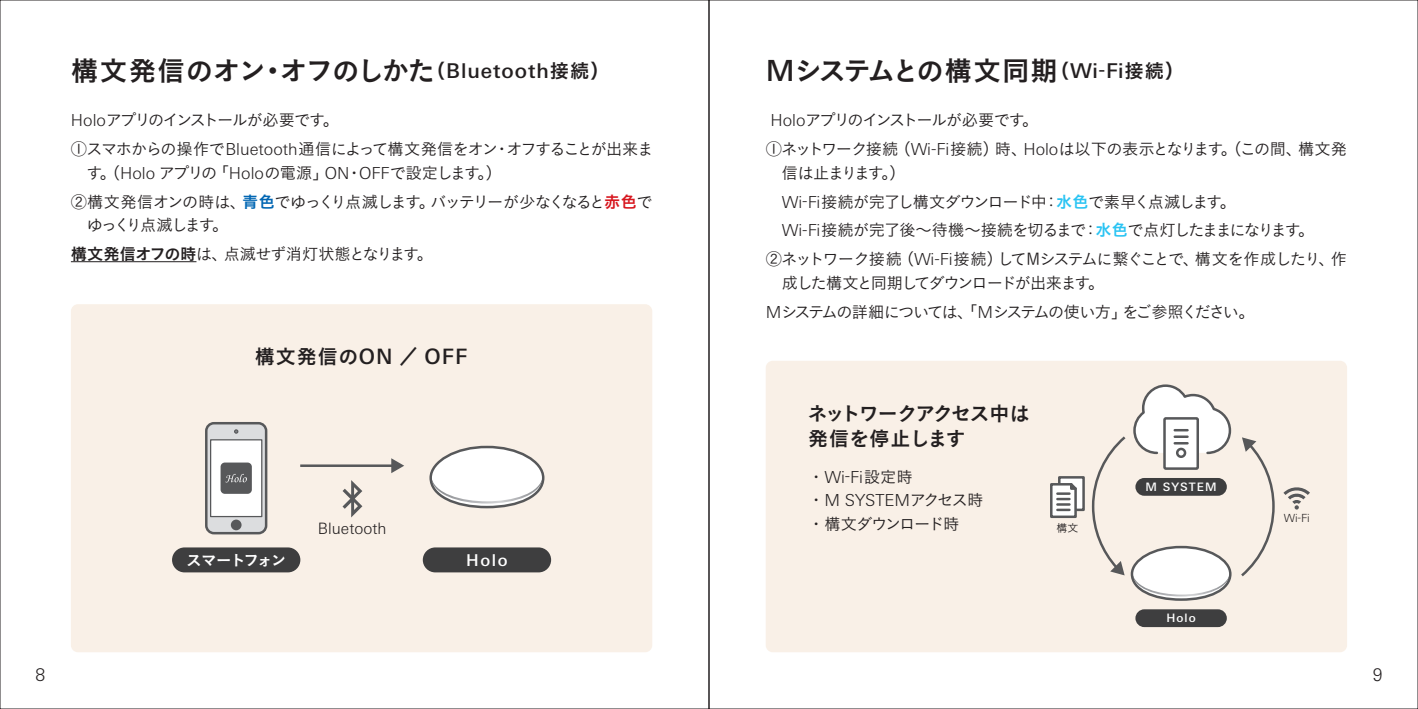
<style>
.page{position:relative;width:1418px;height:709px;background:#fff}
.page>*{position:absolute;margin:0;border:0;box-sizing:border-box;transform-origin:0 0}
.t1{font:27.5px "Koburina Go Std W6";letter-spacing:-.05em;color:#231f20}
.t2{font:27.5px "Koburina Go Std W6";letter-spacing:-.095em;color:#231f20}
.t3{font:20px/25px "Koburina Go Std W6";letter-spacing:-.045em;color:#231f20}
.t4{font:300 17.5px "Linotype Univers Basic";color:#231f20}
.t5{font:300 16.5px "Linotype Univers Basic";color:#231f20}
.t6{font:16.25px/28.8px "Koburina Go Std W3";letter-spacing:-.09em;color:#231f20}
.t7{font:16.25px/28.8px "Koburina Go Std W3";letter-spacing:-.11em;color:#231f20}
.t8{font:500 16.25px "Linotype Univers Basic";color:#fff}
.t9{font:300 15.75px "Linotype Univers Basic";color:#231f20}
.t10{font:15.5px "Koburina Go Std W6";letter-spacing:-.09em;color:#fff}
.t11{font:500 11.75px "Linotype Univers Basic";letter-spacing:.095em;color:#fff}
.t12{font:300 11.25px "Linotype Univers Basic";color:#231f20}
.t13{font:11px "Koburina Go Std W3";color:#231f20}
.s1{font-size:19.25px}
.s2{font-family:"Linotype Univers Basic";font-weight:500;font-size:20.5px}
.s3{font-family:"Linotype Univers Basic";font-weight:300;font-size:16.5px}
.s4{font-family:"Koburina Go Std W6";color:#0166b3}
.s5{font-family:"Koburina Go Std W6";color:#d7171f}
.s6{font-family:"Koburina Go Std W6"}
.s7{font-family:"Linotype Univers Basic";font-weight:500;font-size:21.25px}
.s8{font-family:"Linotype Univers Basic";font-weight:500;font-size:29.25px}
.s9{font-family:"Linotype Univers Basic";font-weight:300}
.s10{font-family:"Koburina Go Std W6";color:#2bc4f3}
.s11{font-family:"Koburina Go Std W3";font-weight:400;font-size:16.25px}
.s12{font-size:11px}
</style>
<div class="page">
<div style="left:765px;top:361px;width:581px;height:291px;background:#f9f0e7;border-radius:7px"></div>
<div style="left:71px;top:304px;width:581px;height:348px;background:#f9f0e7;border-radius:7px"></div>
<div style="left:423px;top:547px;width:128px;height:25px;background:#3e3e3f;border-radius:12px"></div>
<div style="left:172px;top:547px;width:128px;height:25px;background:#3e3e3f;border-radius:12px"></div>
<div style="left:206px;top:423px;width:60px;height:110px;background:#dcdddf;border-radius:8px"></div>
<div style="left:205px;top:422px;width:62px;height:112px;border:2px solid #57585a;border-radius:8px"></div>
<svg style="left:234px;top:429px;width:4px;height:5px"></svg>
<div style="left:210px;top:439px;width:52px;height:78px;background:#fff;border:1px solid #57585a"></div>
<div style="left:231px;top:519px;width:10px;height:11px;background:#57585a;border-radius:50%"></div>
<div style="left:220px;top:462px;width:32px;height:32px;background:#57585a;border-radius:4px"></div>
<svg style="left:225px;top:474px;width:22px;height:8px"></svg>
<hr style="left:300px;top:464px;width:93px;height:3px;background:#57585a">
<svg style="left:391px;top:458px;width:13px;height:15px"></svg>
<svg style="left:342px;top:480px;width:20px;height:37px"></svg>
<hr style="left:71px;top:261px;width:125px;height:1px;background:#231f20">
<svg style="left:1283px;top:487px;width:26px;height:22px"></svg>
<div style="left:1058px;top:476px;width:26px;height:35px;background:#fff;border:2px solid #57585a"></div>
<svg style="left:1050px;top:482px;width:29px;height:36px"></svg>
<div style="left:1135px;top:609px;width:91px;height:18px;background:#3e3e3f;border-radius:9px"></div>
<svg style="left:1241px;top:437px;width:34px;height:140px"></svg>
<svg style="left:1091px;top:384px;width:141px;height:212px"></svg>
<div style="left:431px;top:446px;width:112px;height:61px;background:#fff;border-radius:50%"></div>
<svg style="left:431px;top:475px;width:112px;height:28px"></svg>
<div style="left:429px;top:445px;width:115px;height:63px;border:2px solid #57585a;border-radius:50%"></div>
<h1 class="t1" style="left:71px;top:49px;width:540px">構文発信のオン・オフのしかた<span class="s1">（</span><span class="s2">Bluetooth</span><span class="s1">接続）</span></h1>
<p class="t6" style="left:71px;top:106px;width:584px"><span class="s3">Holo</span>アプリのインストールが必要です。<br>①スマホからの操作で<span class="s3">Bluetooth</span>通信によって構文発信をオン・オフすることが出来ま</p>
<p class="t6" style="left:71px;top:158px;width:583px;text-indent:15px">す。（<span class="s3">Holo</span> アプリの「<span class="s3">Holo</span>の電源」<span class="s3">ON</span>・<span class="s3">OFF</span>で設定します。）<br>②構文発信オンの時は、<span class="s4">青色</span>でゆっくり点滅します。バッテリーが少なくなると<span class="s5">赤色</span>で</p>
<p class="t7" style="left:71px;top:211px;width:363px;text-indent:16px">ゆっくり点滅します。<br><span class="s6">構文発信オフの時</span>は、点滅せず消灯状態となります。</p>
<p class="t3" style="left:255px;top:345px;width:214px">構文発信の<span class="s7">ON</span> ／ <span class="s7">OFF</span></p>
<p class="t9" style="left:318px;top:519px;width:70px">Bluetooth</p>
<p class="t10" style="left:186px;top:548px;width:101px">スマートフォン</p>
<p class="t8" style="left:466px;top:550px;width:43px">Holo</p>
<h1 class="t2" style="left:765px;top:49px;width:420px"><span class="s8">M</span>システムとの構文同期<span class="s1">（</span><span class="s2">Wi</span><sup>-</sup><span class="s2">Fi</span><span class="s1">接続）</span></h1>
<p class="t6" style="left:765px;top:106px;width:583px"><span class="s3">Holo</span>アプリのインストールが必要です。<br>①ネットワーク接続（<span class="s3">Wi</span><span class="s9">-</span><span class="s3">Fi</span>接続）時、<span class="s3">Holo</span>は以下の表示となります。（この間、構文発</p>
<p class="t7" style="left:782px;top:158px;width:125px">信は止まります。）</p>
<p class="t6" style="left:782px;top:187px;width:455px"><span class="s3">Wi</span><span class="s9">-</span><span class="s3">Fi</span>接続が完了し構文ダウンロード中：<span class="s10">水色</span>で素早く点滅します。</p>
<p class="t6" style="left:782px;top:216px;width:534px"><span class="s3">Wi</span><span class="s9">-</span><span class="s3">Fi</span>接続が完了後～待機～接続を切るまで：<span class="s10">水色</span>で点灯したままになります。</p>
<p class="t6" style="left:765px;top:244px;width:583px">②ネットワーク接続（<span class="s3">Wi</span><span class="s9">-</span><span class="s3">Fi</span>接続）してＭシステムに繋ぐことで、構文を作成したり、作</p>
<p class="t7" style="left:765px;top:268px;width:490px;text-indent:16px">成した構文と同期してダウンロードが出来ます。<br><span class="s3">M</span>システムの詳細については、「<span class="s3">M</span>システムの使い方」をご参照ください。</p>
<p class="t3" style="left:807px;top:401px;width:223px">ネットワークアクセス中は発信を停止します</p>
<p class="t6" style="left:808px;top:462px;width:106px">・<span class="s3">Wi</span><span class="s9">-</span><span class="s3">Fi</span>設定時</p>
<p class="t5" style="left:808px;top:490px;width:176px"><span class="s11">・</span>M SYSTEM<span class="s11">アクセス時</span></p>
<p class="t6" style="left:808px;top:509px;width:152px">・構文ダウンロード時</p>
<p class="t13" style="left:1056px;top:520px;width:23px">構文</p>
<p class="t11" style="left:1145px;top:480px;width:73px">M SYSTEM</p>
<p class="t11" style="left:1166px;top:611px;width:31px">Holo</p>
<p class="t12" style="left:1283px;top:511px;width:27px">Wi<span class="s12">-</span>Fi</p>
<p class="t4" style="left:35px;top:664px;width:11px">8</p>
<p class="t4" style="left:1372px;top:664px;width:11px">9</p>
</div>
